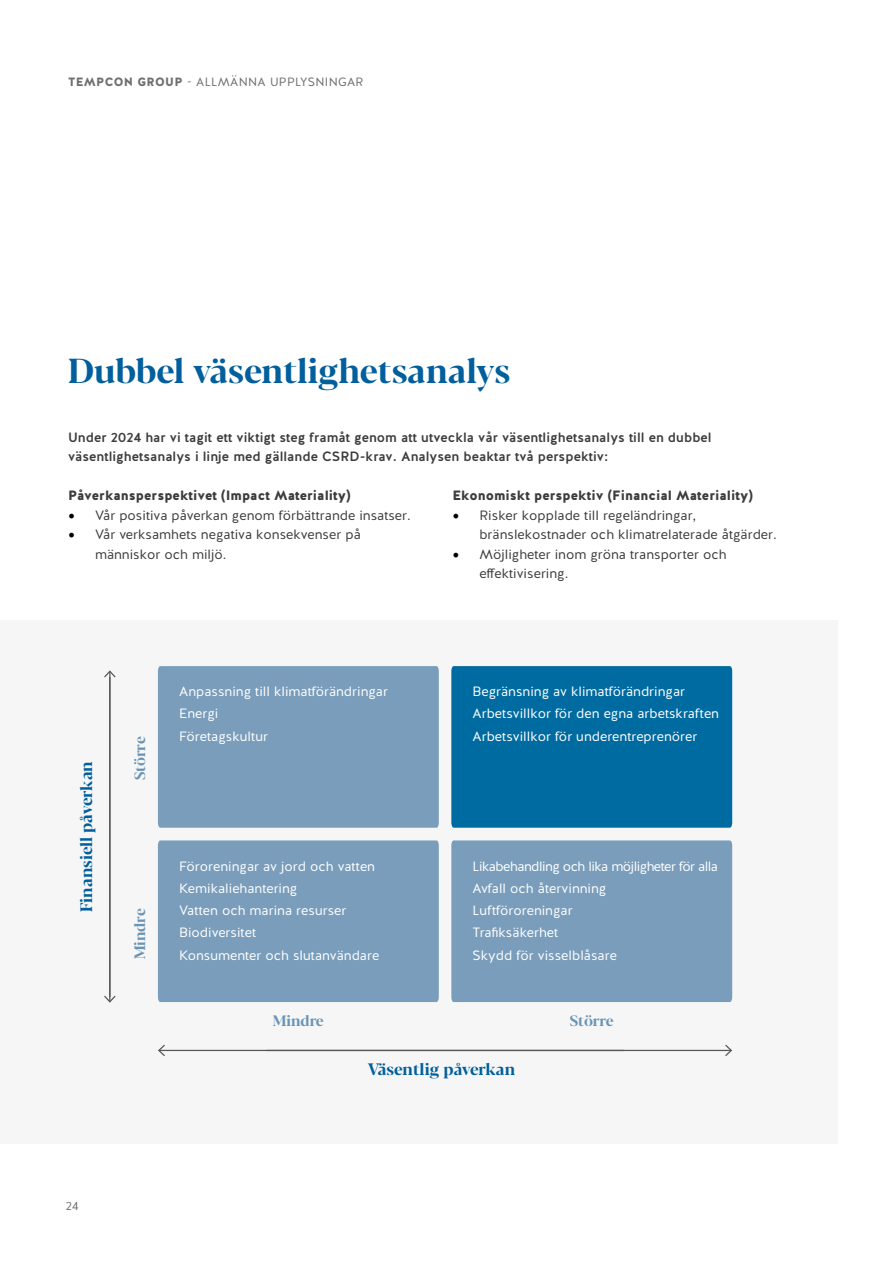
<style>
.page{position:relative;width:893px;height:1263px;background:#fff}
.page>*{position:absolute;margin:0;border:0;box-sizing:border-box;transform-origin:0 0}
.t1{font:700 34.5px "Blacker Display";color:#005f9c}
.t2{font:700 16.5px "Blacker Display";color:#005f9c}
.t3{font:700 15px "Blacker Display";letter-spacing:-.005em;color:#6994b6}
.t4{font:13.5px/22.2px "Halis R";color:#fff}
.t5{font:13.5px/19.5px "Halis R";color:#3c3c3b}
.t6{font:500 13.5px/19.5px "Halis R";color:#3c3c3b}
.t7{font:900 13.5px "Halis R";color:#3c3c3b}
.t8{font:12px "Halis R";letter-spacing:.025em;color:#706f6f}
.s1{font-weight:900}
.s2{font-family:"Minion Pro";font-size:18px;color:#000}
</style>
<div class="page">
<div style="left:0;top:620px;width:838px;height:524px;background:#f6f6f6"></div>
<div style="left:158px;top:666px;width:281px;height:162px;background:#799dbb"></div>
<div style="left:158px;top:840px;width:281px;height:162px;background:#799dbb"></div>
<div style="left:451px;top:666px;width:281px;height:162px;background:#006ba1"></div>
<div style="left:451px;top:840px;width:281px;height:162px;background:#799dbb"></div>
<hr style="left:266px;top:1050px;width:465px;height:1px;background:#575756">
<svg style="left:724px;top:1045px;width:8px;height:11px"></svg>
<hr style="left:159px;top:1050px;width:465px;height:1px;background:#575756">
<svg style="left:158px;top:1044px;width:8px;height:12px"></svg>
<svg style="left:104px;top:670px;width:12px;height:9px"></svg>
<hr style="left:109px;top:677px;width:1px;height:325px;background:#575756">
<svg style="left:104px;top:994px;width:12px;height:9px"></svg>
<p class="t8" style="left:68px;top:74px;width:297px"><span class="s1">TEMPCON GROUP</span> - ALLMÄNNA UPPLYSNINGAR</p>
<h1 class="t1" style="left:68px;top:350px;width:444px">Dubbel väsentlighetsanalys</h1>
<p class="t6" style="left:68px;top:428px;width:645px">Under 2024 har vi tagit ett viktigt steg framåt genom att utveckla vår väsentlighetsanalys till en dubbel väsentlighetsanalys i linje med gällande CSRD-krav. Analysen beaktar två perspektiv:</p>
<p class="t7" style="left:68px;top:487px;width:284px">Påverkansperspektivet (Impact Materiality)</p>
<p class="t5" style="left:68px;top:506px;width:344px"><span class="s2">•</span> Vår positiva påverkan genom förbättrande insatser.</p>
<p class="t5" style="left:95px;top:525px;width:267px;text-indent:-27px"><span class="s2">•</span> Vår verksamhets negativa konsekvenser på människor och miljö.</p>
<p class="t7" style="left:452px;top:487px;width:302px">Ekonomiskt perspektiv (Financial Materiality)</p>
<p class="t5" style="left:479px;top:506px;width:299px;text-indent:-27px"><span class="s2">•</span> Risker kopplade till regeländringar, bränslekostnader och klimatrelaterade åtgärder.</p>
<p class="t5" style="left:479px;top:545px;width:249px;text-indent:-27px"><span class="s2">•</span> Möjligheter inom gröna transporter och effektivisering.</p>
<p class="t2" style="left:76px;top:912px;width:153px;rotate:-90deg">Finansiell påverkan</p>
<p class="t3" style="left:131px;top:780px;width:45px;rotate:-90deg">Större</p>
<p class="t3" style="left:131px;top:959px;width:52px;rotate:-90deg">Mindre</p>
<p class="t4" style="left:179px;top:681px;width:210px">Anpassning till klimatförändringar<br>Energi<br>Företagskultur</p>
<p class="t4" style="left:179px;top:855px;width:202px">Föroreningar av jord och vatten<br>Kemikaliehantering<br>Vatten och marina resurser<br>Biodiversitet<br>Konsumenter och slutanvändare</p>
<p class="t4" style="left:473px;top:681px;width:248px">Begränsning av klimatförändringar<br>Arbetsvillkor för den egna arbetskraften<br>Arbetsvillkor för underentreprenörer</p>
<p class="t4" style="left:473px;top:855px;width:247px">Likabehandling och lika möjligheter för alla<br>Avfall och återvinning<br>Luftföroreningar<br>Trafiksäkerhet<br>Skydd för visselblåsare</p>
<p class="t3" style="left:273px;top:1011px;width:52px">Mindre</p>
<p class="t3" style="left:570px;top:1011px;width:45px">Större</p>
<p class="t2" style="left:368px;top:1059px;width:149px">Väsentlig påverkan</p>
<p class="t8" style="left:66px;top:1197px;width:14px">24</p>
</div>
